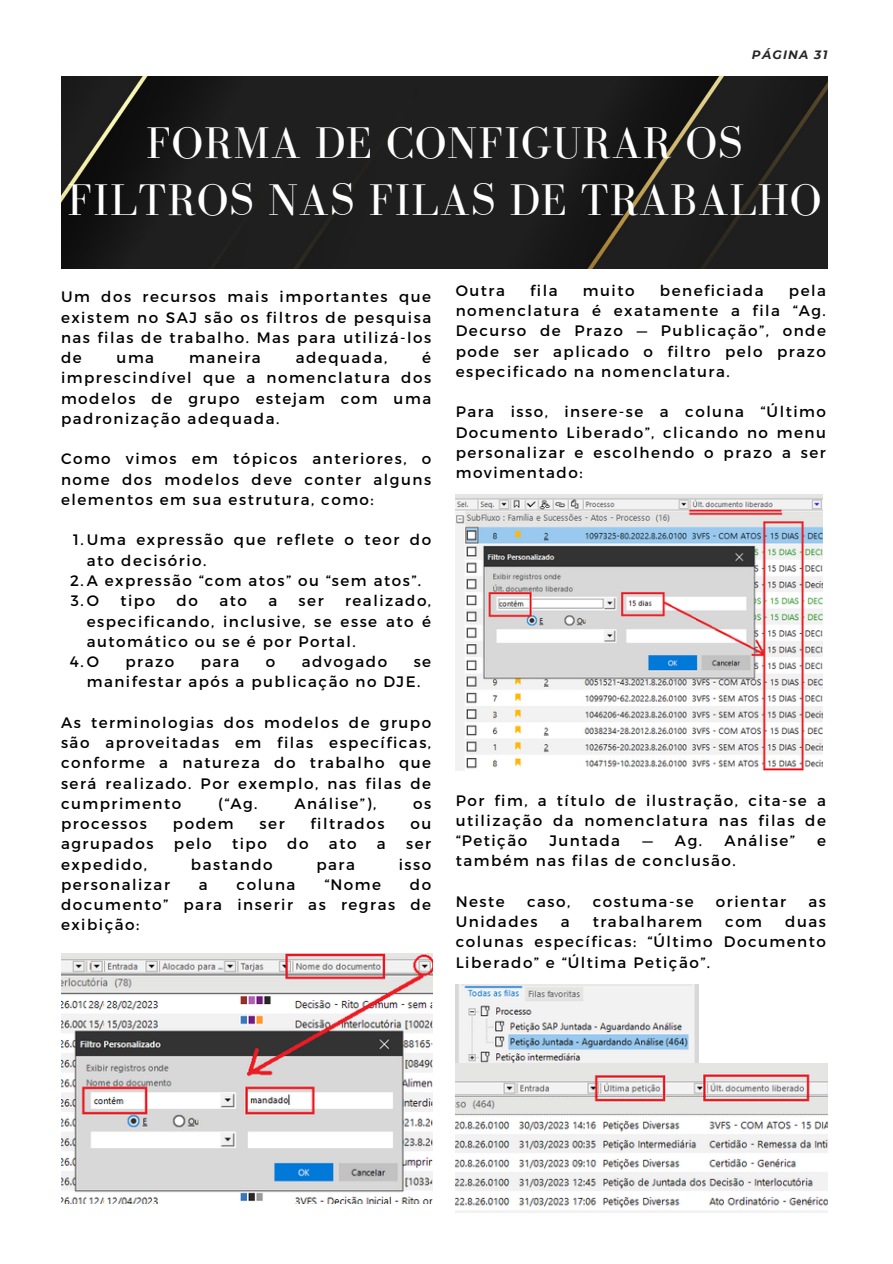
<style>
.page{position:relative;width:893px;height:1264px;background:#fff}
.page>*{position:absolute;margin:0;border:0;box-sizing:border-box;transform-origin:0 0}
.t1{font:45.6px/57.3px "Bodoni FLF";letter-spacing:.02em;color:#fff;text-align:center}
.t2{font:15.15px/20.2px "Montserrat";letter-spacing:.1em;color:#000;text-align:justify}
.t3{font:italic 700 12.15px "Montserrat";letter-spacing:.1em;color:#282726}
</style>
<div class="page">
<img style="left:61px;top:77px;width:766px;height:191px">
<img style="left:61px;top:953px;width:371px;height:250px">
<img style="left:455px;top:494px;width:367px;height:276px">
<img style="left:455px;top:984px;width:243px;height:79px">
<img style="left:455px;top:1063px;width:372px;height:149px">
<p class="t3" style="left:751px;top:47px;width:77px">PÁGINA 31</p>
<h1 class="t1" style="left:67px;top:114px;width:755px">FORMA DE CONFIGURAR OS<br>FILTROS NAS FILAS DE TRABALHO</h1>
<p class="t2" style="left:61px;top:286px;width:371px">Um dos recursos mais importantes que existem no SAJ são os filtros de pesquisa nas filas de trabalho. Mas para utilizá-los de</p>
<p class="t2" style="left:61px;top:347px;width:371px;text-indent:361px">é imprescindível que a nomenclatura dos modelos de grupo estejam com uma padronização adequada.</p>
<p class="t2" style="left:61px;top:448px;width:371px">Como vimos em tópicos anteriores, o nome dos modelos deve conter alguns elementos em sua estrutura, como:</p>
<p class="t2" style="left:73px;top:529px;width:359px">1.Uma expressão que reflete o teor do</p>
<p class="t2" style="left:87px;top:549px;width:121px">ato decisório.</p>
<p class="t2" style="left:70px;top:569px;width:352px">2.A expressão “com atos” ou “sem atos”.</p>
<p class="t2" style="left:71px;top:590px;width:30px">3.O</p>
<p class="t2" style="left:120px;top:590px;width:36px">tipo</p>
<p class="t2" style="left:177px;top:590px;width:23px">do</p>
<p class="t2" style="left:219px;top:590px;width:29px">ato</p>
<p class="t2" style="left:268px;top:590px;width:10px">a</p>
<p class="t2" style="left:298px;top:590px;width:26px">ser</p>
<p class="t2" style="left:345px;top:590px;width:88px">realizado,</p>
<p class="t2" style="left:87px;top:610px;width:346px">especificando, inclusive, se esse ato é</p>
<p class="t2" style="left:87px;top:630px;width:271px">automático ou se é por Portal.</p>
<p class="t2" style="left:70px;top:650px;width:31px">4.O</p>
<p class="t2" style="left:125px;top:650px;width:50px">prazo</p>
<p class="t2" style="left:201px;top:650px;width:40px">para</p>
<p class="t2" style="left:266px;top:650px;width:11px">o</p>
<p class="t2" style="left:302px;top:650px;width:87px">advogado</p>
<p class="t2" style="left:117px;top:347px;width:39px">uma</p>
<p class="t2" style="left:189px;top:347px;width:73px">maneira</p>
<p class="t2" style="left:296px;top:347px;width:93px">adequada,</p>
<p class="t2" style="left:87px;top:650px;width:346px;text-indent:327px">se manifestar após a publicação no DJE.</p>
<p class="t2" style="left:61px;top:711px;width:371px">As terminologias dos modelos de grupo são aproveitadas em filas específicas, conforme a natureza do trabalho que será realizado. Por exemplo, nas filas de cumprimento</p>
<p class="t2" style="left:218px;top:792px;width:41px">(“Ag.</p>
<p class="t2" style="left:294px;top:792px;width:83px">Análise”),</p>
<p class="t2" style="left:413px;top:792px;width:20px">os</p>
<p class="t2" style="left:61px;top:812px;width:87px">processos</p>
<p class="t2" style="left:173px;top:812px;width:62px">podem</p>
<p class="t2" style="left:259px;top:812px;width:26px">ser</p>
<p class="t2" style="left:310px;top:812px;width:75px">filtrados</p>
<p class="t2" style="left:410px;top:812px;width:22px">ou</p>
<p class="t2" style="left:61px;top:833px;width:94px">agrupados</p>
<p class="t2" style="left:174px;top:833px;width:39px">pelo</p>
<p class="t2" style="left:232px;top:833px;width:36px">tipo</p>
<p class="t2" style="left:287px;top:833px;width:23px">do</p>
<p class="t2" style="left:329px;top:833px;width:29px">ato</p>
<p class="t2" style="left:377px;top:833px;width:10px">a</p>
<p class="t2" style="left:406px;top:833px;width:26px">ser</p>
<p class="t2" style="left:61px;top:853px;width:88px">expedido,</p>
<p class="t2" style="left:191px;top:853px;width:83px">bastando</p>
<p class="t2" style="left:316px;top:853px;width:40px">para</p>
<p class="t2" style="left:398px;top:853px;width:34px">isso</p>
<p class="t2" style="left:61px;top:873px;width:110px">personalizar</p>
<p class="t2" style="left:199px;top:873px;width:10px">a</p>
<p class="t2" style="left:237px;top:873px;width:60px">coluna</p>
<p class="t2" style="left:324px;top:873px;width:58px">“Nome</p>
<p class="t2" style="left:61px;top:873px;width:371px;text-indent:349px">do documento” para inserir as regras de exibição:</p>
<p class="t2" style="left:455px;top:279px;width:51px">Outra</p>
<p class="t2" style="left:530px;top:279px;width:29px">fila</p>
<p class="t2" style="left:583px;top:279px;width:53px">muito</p>
<p class="t2" style="left:660px;top:279px;width:105px">beneficiada</p>
<p class="t2" style="left:455px;top:279px;width:371px;text-indent:333px">pela nomenclatura é exatamente a fila “Ag.<br>Decurso de Prazo — Publicação”, onde pode ser aplicado o filtro pelo prazo especificado na nomenclatura.</p>
<p class="t2" style="left:455px;top:401px;width:371px">Para isso, insere-se a coluna “Último Documento Liberado”, clicando no menu personalizar e escolhendo o prazo a ser movimentado:</p>
<p class="t2" style="left:455px;top:789px;width:371px">Por fim, a título de ilustração, cita-se a utilização da nomenclatura nas filas de “Petição</p>
<p class="t2" style="left:549px;top:829px;width:72px">Juntada</p>
<p class="t2" style="left:642px;top:829px;width:61px">— Ag.</p>
<p class="t2" style="left:724px;top:829px;width:72px">Análise”</p>
<p class="t2" style="left:817px;top:829px;width:10px">e</p>
<p class="t2" style="left:455px;top:850px;width:281px">também nas filas de conclusão.</p>
<p class="t2" style="left:455px;top:890px;width:51px">Neste</p>
<p class="t2" style="left:527px;top:890px;width:45px">caso,</p>
<p class="t2" style="left:592px;top:890px;width:102px">costuma-se</p>
<p class="t2" style="left:715px;top:890px;width:72px">orientar</p>
<p class="t2" style="left:808px;top:890px;width:19px">as</p>
<p class="t2" style="left:455px;top:910px;width:83px">Unidades</p>
<p class="t2" style="left:560px;top:910px;width:10px">a</p>
<p class="t2" style="left:592px;top:910px;width:111px">trabalharem</p>
<p class="t2" style="left:725px;top:910px;width:38px">com</p>
<p class="t2" style="left:455px;top:910px;width:371px;text-indent:329px">duas colunas específicas: “Último Documento Liberado” e “Última Petição”.</p>
</div>
